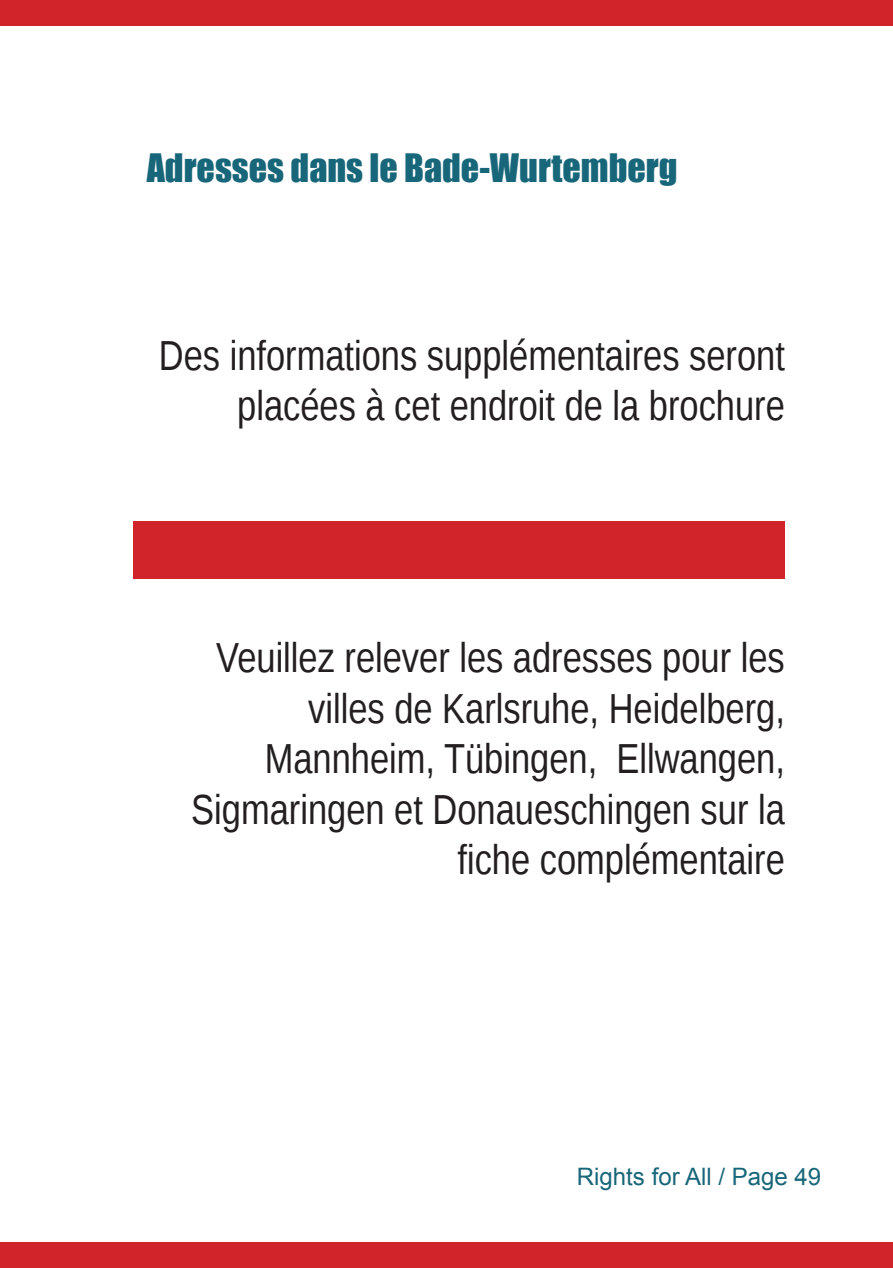
<style>
.page{position:relative;width:893px;height:1268px;background:#fff}
.page>*{position:absolute;margin:0;border:0;box-sizing:border-box;transform-origin:0 0}
.t1{font:42px/50.4px "Liberation Sans Narrow";color:#231f20;text-align:right}
.t2{font:36px "Impact";color:#186679}
.t3{font:24px "Arial";color:#186679}
</style>
<div class="page">
<div style="left:0;top:1242px;width:893px;height:25px;background:#d1232a"></div>
<div style="left:0;top:0;width:893px;height:26px;background:#d1232a"></div>
<div style="left:134px;top:521px;width:651px;height:57px;background:#d1232a"></div>
<p class="t2" style="left:147px;top:151px;width:532px">Adresses dans le Bade-Wurtemberg</p>
<p class="t1" style="left:159px;top:331px;width:627px">Des informations supplémentaires seront placées à cet endroit de la brochure</p>
<p class="t1" style="left:191px;top:635px;width:595px">Veuillez relever les adresses pour les villes de Karlsruhe, Heidelberg, Mannheim, Tübingen, Ellwangen, Sigmaringen et Donaueschingen sur la fiche complémentaire</p>
<p class="t3" style="left:577px;top:1167px;width:246px">Rights for All / Page 49</p>
</div>
